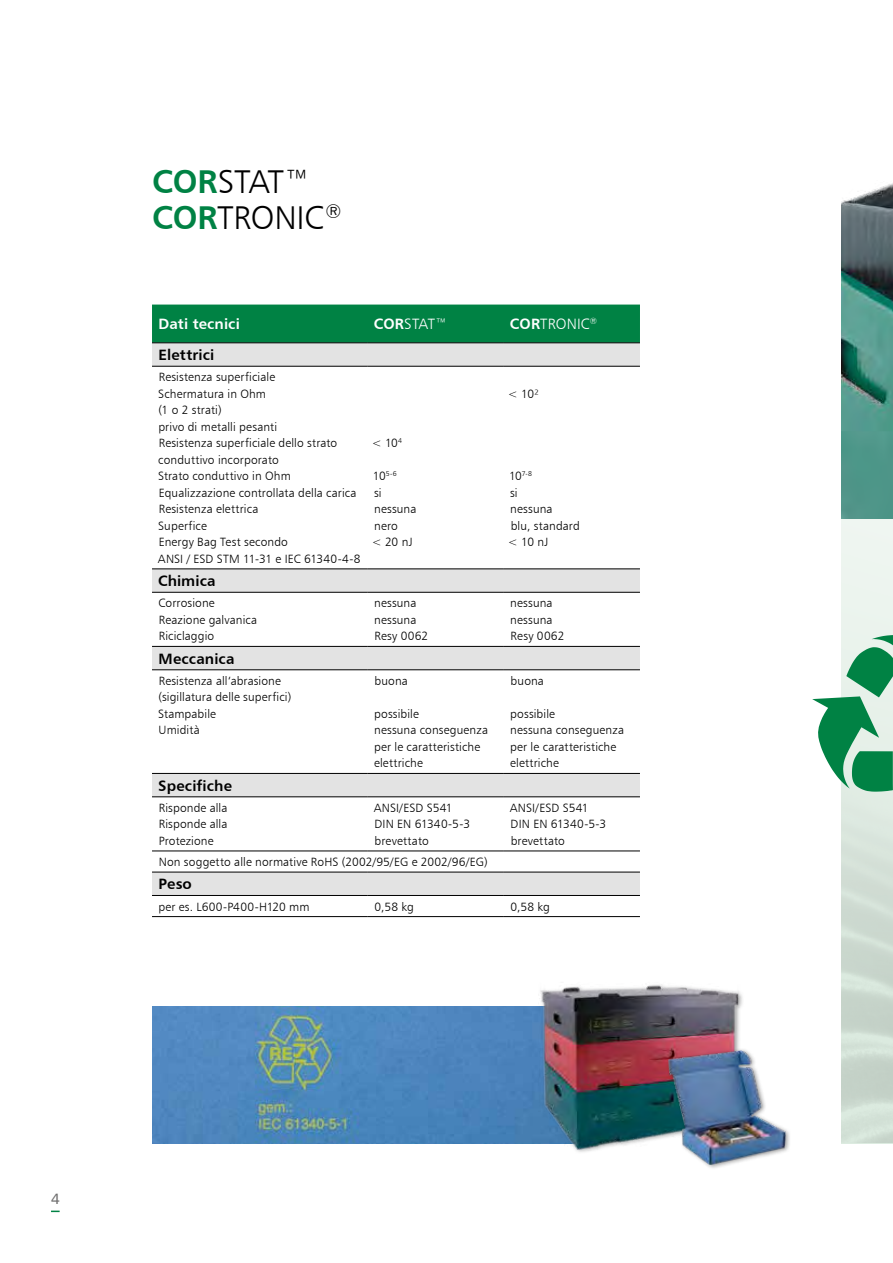
<style>
.page{position:relative;width:893px;height:1263px;background:#fff}
.page>*{position:absolute;margin:0;border:0;box-sizing:border-box;transform-origin:0 0}
.t1{font:33px/36px "Humanist 777 BT Light B";letter-spacing:-.01em;color:#000}
.t2{font:15px "Humanist 777 BT Bold B";letter-spacing:.005em;color:#000}
.t3{font:15px "Humanist 777 BT Light B";letter-spacing:.005em;color:#fff}
.t4{font:15px "Humanist 777 BT Bold B";letter-spacing:.005em;color:#fff}
.t5{font:15px "Humanist 777 BT Roman B";color:#706f6f}
.t6{font:12px/16.5px "Humanist 777 BT Light B";letter-spacing:.01em;color:#000}
.t7{font:6.9px "Humanist 777 BT Light B";color:#000}
.s1{font-family:"Humanist 777 BT Bold B";color:#008244}
.s2{font-family:"Humanist 777 BT Bold B"}
.s3{font-size:12px}
</style>
<div class="page">
<img style="left:153px;top:1007px;width:384px;height:136px">
<div style="left:152px;top:305px;width:488px;height:38px;background:#008244"></div>
<svg style="left:152px;top:344px;width:488px;height:551px"></svg>
<hr style="left:152px;top:343px;width:216px;height:1px;background:#000">
<hr style="left:368px;top:343px;width:136px;height:1px;background:#000">
<hr style="left:504px;top:343px;width:136px;height:1px;background:#000">
<hr style="left:152px;top:366px;width:216px;height:1px;background:#000">
<hr style="left:368px;top:366px;width:136px;height:1px;background:#000">
<hr style="left:504px;top:366px;width:136px;height:1px;background:#000">
<hr style="left:152px;top:569px;width:216px;height:1px;background:#000">
<hr style="left:368px;top:569px;width:136px;height:1px;background:#000">
<hr style="left:504px;top:569px;width:136px;height:1px;background:#000">
<hr style="left:152px;top:592px;width:216px;height:1px;background:#000">
<hr style="left:368px;top:592px;width:136px;height:1px;background:#000">
<hr style="left:504px;top:592px;width:136px;height:1px;background:#000">
<hr style="left:152px;top:646px;width:216px;height:1px;background:#000">
<hr style="left:368px;top:646px;width:136px;height:1px;background:#000">
<hr style="left:504px;top:646px;width:136px;height:1px;background:#000">
<hr style="left:152px;top:669px;width:216px;height:1px;background:#000">
<hr style="left:368px;top:669px;width:136px;height:1px;background:#000">
<hr style="left:504px;top:669px;width:136px;height:1px;background:#000">
<hr style="left:152px;top:773px;width:216px;height:1px;background:#000">
<hr style="left:368px;top:773px;width:136px;height:1px;background:#000">
<hr style="left:504px;top:773px;width:136px;height:1px;background:#000">
<hr style="left:152px;top:796px;width:216px;height:1px;background:#000">
<hr style="left:368px;top:796px;width:136px;height:1px;background:#000">
<hr style="left:504px;top:796px;width:136px;height:1px;background:#000">
<hr style="left:152px;top:851px;width:216px;height:1px;background:#000">
<hr style="left:368px;top:851px;width:136px;height:1px;background:#000">
<hr style="left:504px;top:851px;width:136px;height:1px;background:#000">
<hr style="left:152px;top:872px;width:216px;height:1px;background:#000">
<hr style="left:368px;top:872px;width:136px;height:1px;background:#000">
<hr style="left:504px;top:872px;width:136px;height:1px;background:#000">
<hr style="left:152px;top:895px;width:216px;height:1px;background:#000">
<hr style="left:368px;top:895px;width:136px;height:1px;background:#000">
<hr style="left:504px;top:895px;width:136px;height:1px;background:#000">
<hr style="left:152px;top:916px;width:216px;height:1px;background:#000">
<hr style="left:368px;top:916px;width:136px;height:1px;background:#000">
<hr style="left:504px;top:916px;width:136px;height:1px;background:#000">
<div style="left:537px;top:974px;width:208px;height:180px;background:#000;opacity:.4"></div>
<img style="left:539px;top:974px;width:202px;height:176px">
<div style="left:666px;top:1048px;width:125px;height:122px;background:#000;opacity:.4"></div>
<img style="left:669px;top:1050px;width:117px;height:115px">
<img style="left:842px;top:518px;width:51px;height:624px">
<svg style="left:842px;top:183px;width:51px;height:335px;background:#52867f"></svg>
<svg style="left:812px;top:635px;width:81px;height:157px"></svg>
<svg style="left:51px;top:1210px;width:9px;height:2px"></svg>
<h1 class="t1" style="left:152px;top:163px;width:191px"><span class="s1">COR</span>STAT™<br><span class="s1">COR</span>TRONIC<sup>®</sup></h1>
<p class="t4" style="left:159px;top:315px;width:83px">Dati tecnici</p>
<p class="t3" style="left:374px;top:315px;width:75px"><span class="s2">COR</span>STAT™</p>
<p class="t3" style="left:510px;top:315px;width:88px"><span class="s2">COR</span>TRONIC<sup>®</sup></p>
<p class="t2" style="left:159px;top:345px;width:57px">Elettrici</p>
<p class="t6" style="left:158px;top:369px;width:204px">Resistenza superficiale<br>Schermatura in Ohm<br>(1 o 2 strati)<br>privo di metalli pesanti<br>Resistenza superficiale dello strato conduttivo incorporato<br>Strato conduttivo in Ohm<br>Equalizzazione controllata della carica<br>Resistenza elettrica<br>Superfice<br>Energy Bag Test secondo<br>ANSI / ESD STM 11-31 e IEC 61340-4-8</p>
<p class="t6" style="left:508px;top:385px;width:33px">&lt; 10²</p>
<p class="t6" style="left:372px;top:435px;width:32px">&lt; 10<sup>4</sup></p>
<p class="t7" style="left:373px;top:470px;width:25px"><span class="s3">10</span>5-6</p>
<p class="t6" style="left:372px;top:484px;width:46px">si nessuna nero<br>&lt; 20 nJ</p>
<p class="t7" style="left:509px;top:470px;width:24px"><span class="s3">10</span>7-8</p>
<p class="t6" style="left:508px;top:484px;width:74px">si<br>nessuna<br>blu, standard &lt; 10 nJ</p>
<p class="t2" style="left:158px;top:572px;width:59px">Chimica</p>
<p class="t6" style="left:158px;top:595px;width:100px">Corrosione<br>Reazione galvanica<br>Riciclaggio</p>
<p class="t6" style="left:374px;top:595px;width:56px">nessuna nessuna<br>Resy 0062</p>
<p class="t6" style="left:510px;top:595px;width:56px">nessuna nessuna<br>Resy 0062</p>
<p class="t2" style="left:159px;top:649px;width:77px">Meccanica</p>
<p class="t6" style="left:158px;top:672px;width:135px">Resistenza all‘abrasione (sigillatura delle superfici)<br>Stampabile<br>Umidità</p>
<p class="t6" style="left:375px;top:672px;width:35px">buona</p>
<p class="t6" style="left:511px;top:672px;width:35px">buona</p>
<p class="t6" style="left:510px;top:705px;width:116px">possibile<br>nessuna conseguenza per le caratteristiche elettriche</p>
<p class="t6" style="left:374px;top:705px;width:116px">possibile<br>nessuna conseguenza per le caratteristiche elettriche</p>
<p class="t2" style="left:158px;top:776px;width:75px">Specifiche</p>
<p class="t6" style="left:159px;top:799px;width:70px;text-align:justify">Risponde alla Risponde alla Protezione</p>
<p class="t6" style="left:374px;top:799px;width:98px">ANSI/ESD S541<br>DIN EN 61340-5-3 brevettato</p>
<p class="t6" style="left:510px;top:799px;width:98px">ANSI/ESD S541<br>DIN EN 61340-5-3 brevettato</p>
<p class="t6" style="left:159px;top:853px;width:330px">Non soggetto alle normative RoHS (2002/95/EG e 2002/96/EG)</p>
<p class="t2" style="left:159px;top:875px;width:35px">Peso</p>
<p class="t6" style="left:158px;top:898px;width:153px">per es. L600-P400-H120 mm</p>
<p class="t6" style="left:375px;top:898px;width:41px">0,58 kg</p>
<p class="t6" style="left:511px;top:898px;width:41px">0,58 kg</p>
<p class="t5" style="left:51px;top:1189px;width:10px">4</p>
</div>
